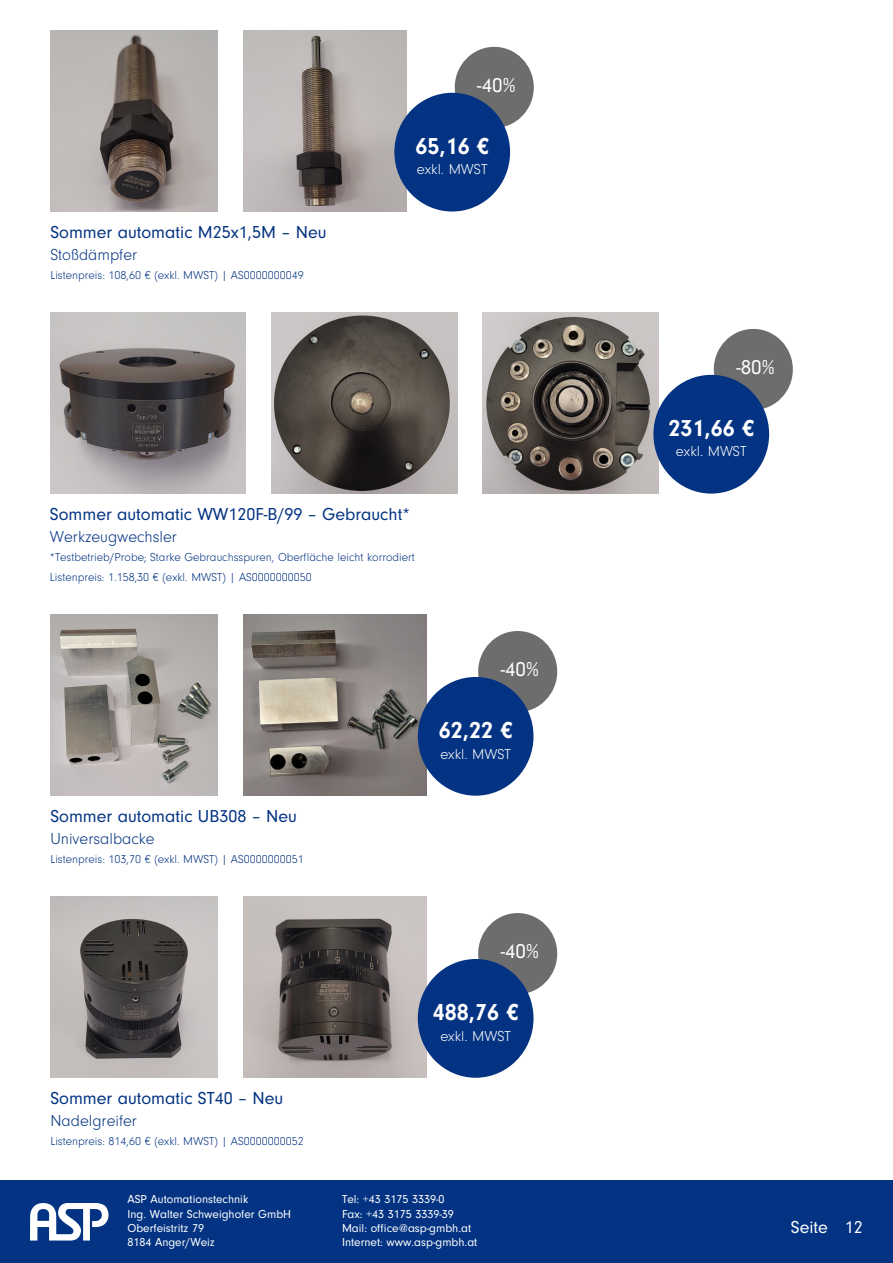
<style>
.page{position:relative;width:893px;height:1263px;background:#fff}
.page>*{position:absolute;margin:0;border:0;box-sizing:border-box;transform-origin:0 0}
.t1{font:700 24px "Neuzeit Gro";color:#fff}
.t2{font:21px "Neuzeit Gro";color:#fff}
.t3{font:18px "Neuzeit Gro";color:#033382}
.t4{font:18px "Neuzeit Gro";color:#fff}
.t5{font:300 16.5px "Neuzeit Gro";color:#033382}
.t6{font:300 15px "Neuzeit Gro";color:#fff}
.t7{font:300 12px "Neuzeit Gro";color:#033382}
.t8{font:12px/14.4px "Neuzeit Gro";color:#fff}
</style>
<div class="page">
<div style="left:0;top:1180px;width:893px;height:83px;background:#033382"></div>
<svg style="left:30px;top:1203px;width:79px;height:37px"></svg>
<div style="left:455px;top:47px;width:79px;height:81px;background:#6d6d6d;border-radius:50%"></div>
<div style="left:478px;top:631px;width:79px;height:81px;background:#6d6d6d;border-radius:50%"></div>
<div style="left:478px;top:913px;width:79px;height:81px;background:#6d6d6d;border-radius:50%"></div>
<img style="left:51px;top:30px;width:166px;height:182px">
<img style="left:51px;top:614px;width:166px;height:182px">
<img style="left:51px;top:896px;width:166px;height:182px">
<img style="left:244px;top:30px;width:163px;height:182px">
<img style="left:244px;top:614px;width:183px;height:182px">
<img style="left:244px;top:896px;width:183px;height:182px">
<div style="left:394px;top:93px;width:116px;height:119px;background:#033382;border-radius:50%"></div>
<div style="left:418px;top:677px;width:115px;height:119px;background:#033382;border-radius:50%"></div>
<div style="left:418px;top:959px;width:115px;height:119px;background:#033382;border-radius:50%"></div>
<div style="left:714px;top:329px;width:79px;height:81px;background:#6d6d6d;border-radius:50%"></div>
<img style="left:50px;top:312px;width:195px;height:182px">
<img style="left:271px;top:312px;width:186px;height:182px">
<img style="left:483px;top:312px;width:175px;height:182px">
<div style="left:653px;top:375px;width:116px;height:119px;background:#033382;border-radius:50%"></div>
<p class="t2" style="left:477px;top:74px;width:40px">-40%</p>
<p class="t1" style="left:415px;top:133px;width:75px">65,16 €</p>
<p class="t3" style="left:50px;top:222px;width:278px">Sommer automatic M25x1,5M – Neu</p>
<p class="t5" style="left:50px;top:246px;width:88px">Stoßdämpfer</p>
<p class="t7" style="left:50px;top:268px;width:255px">Listenpreis: 108,60 € (exkl. MWST) | AS0000000049</p>
<p class="t6" style="left:417px;top:162px;width:72px">exkl. MWST</p>
<p class="t3" style="left:50px;top:504px;width:361px">Sommer automatic WW120F-B/99 – Gebraucht*</p>
<p class="t5" style="left:50px;top:528px;width:129px">Werkzeugwechsler</p>
<p class="t7" style="left:50px;top:570px;width:263px">Listenpreis: 1.158,30 € (exkl. MWST) | AS0000000050</p>
<p class="t7" style="left:50px;top:550px;width:366px">*Testbetrieb/Probe; Starke Gebrauchsspuren, Oberfläche leicht korrodiert</p>
<p class="t3" style="left:50px;top:806px;width:248px">Sommer automatic UB308 – Neu</p>
<p class="t5" style="left:50px;top:830px;width:106px">Universalbacke</p>
<p class="t7" style="left:50px;top:852px;width:255px">Listenpreis: 103,70 € (exkl. MWST) | AS0000000051</p>
<p class="t3" style="left:50px;top:1088px;width:234px">Sommer automatic ST40 – Neu</p>
<p class="t5" style="left:50px;top:1112px;width:88px">Nadelgreifer</p>
<p class="t7" style="left:50px;top:1134px;width:255px">Listenpreis: 814,60 € (exkl. MWST) | AS0000000052</p>
<p class="t2" style="left:501px;top:658px;width:40px">-40%</p>
<p class="t1" style="left:439px;top:717px;width:75px">62,22 €</p>
<p class="t6" style="left:440px;top:746px;width:72px">exkl. MWST</p>
<p class="t2" style="left:501px;top:940px;width:40px">-40%</p>
<p class="t1" style="left:433px;top:999px;width:87px">488,76 €</p>
<p class="t6" style="left:440px;top:1028px;width:72px">exkl. MWST</p>
<p class="t8" style="left:128px;top:1192px;width:165px">ASP Automationstechnik<br>Ing. Walter Schweighofer GmbH<br>Oberfeistritz 79<br>8184 Anger/Weiz</p>
<p class="t8" style="left:342px;top:1192px;width:137px">Tel: +43 3175 3339-0<br>Fax: +43 3175 3339-39<br>Mail: office@asp-gmbh.at<br>Internet: www.asp-gmbh.at</p>
<p class="t2" style="left:736px;top:356px;width:40px">-80%</p>
<p class="t1" style="left:668px;top:415px;width:87px">231,66 €</p>
<p class="t6" style="left:676px;top:444px;width:72px">exkl. MWST</p>
<h3 class="t4" style="left:791px;top:1217px;width:73px">Seite 12</h3>
</div>
